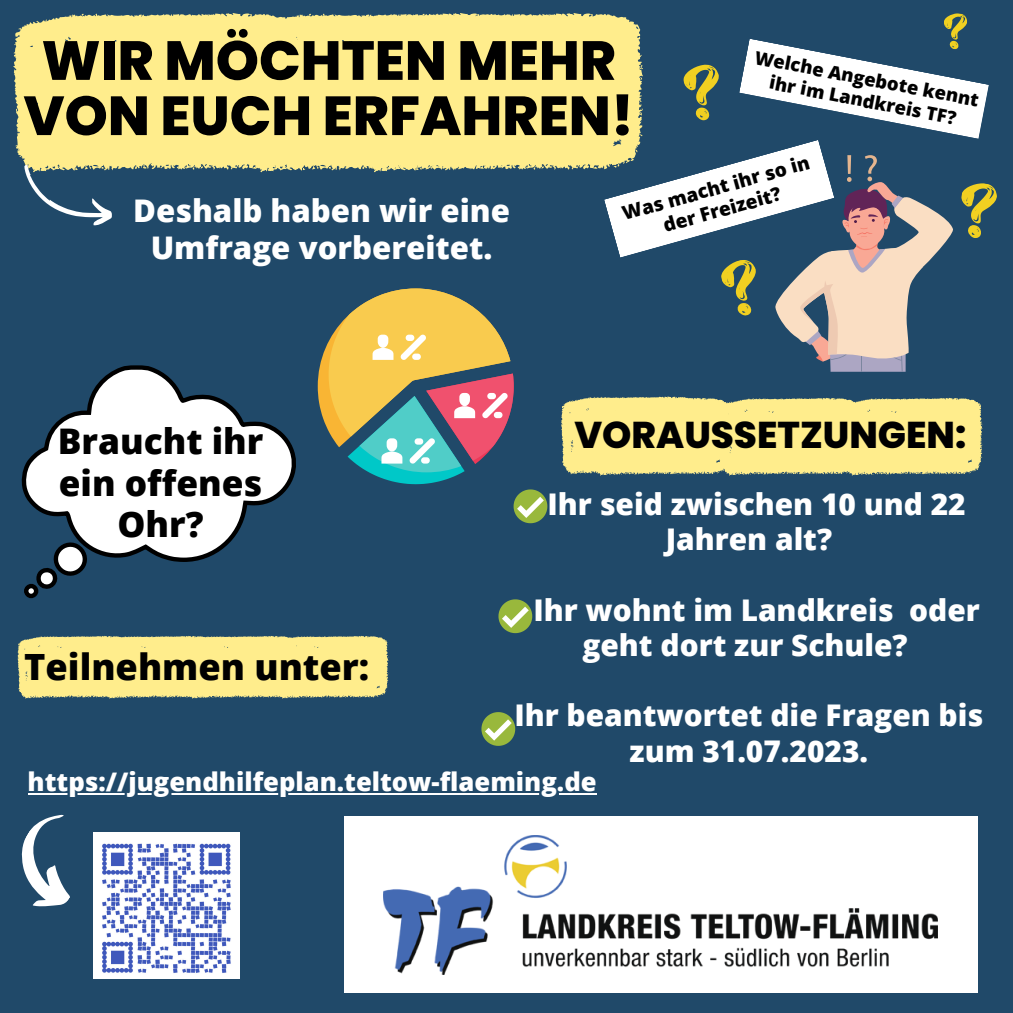
<style>
.page{position:relative;width:1013px;height:1013px;background:#fff}
.page>*{position:absolute;margin:0;border:0;box-sizing:border-box;transform-origin:0 0}
.t1{font:800 55px/55.1px "Poppins";color:#000;text-align:center}
.t2{font:800 37.25px "Poppins";color:#000}
.t3{font:800 36.12px "Open Sans";color:#000}
.t4{font:800 35.25px/41.4px "Open Sans";color:#000;text-align:center}
.t5{font:800 31.12px/36.9px "Open Sans";color:#fff;text-align:center}
.t6{font:800 29.88px/35.2px "Open Sans";color:#fff;text-align:center}
.t7{font:800 25.62px "Open Sans";color:#fff}
.t8{font:800 19.12px/22.5px "Open Sans";color:#000;text-align:center}
.t9{font:800 18.38px/21.8px "Open Sans";color:#000;text-align:center}
</style>
<div class="page">
<div style="left:0;top:0;width:1012px;height:1012px;background:#204969"></div>
<svg style="left:25px;top:172px;width:87px;height:54px"></svg>
<svg style="left:13px;top:13px;width:227px;height:159px;background:#f0e289"></svg>
<div style="left:240px;top:13px;width:114px;height:159px;background:#ffed8c"></div>
<div style="left:354px;top:13px;width:250px;height:159px;background:#ffed8c"></div>
<svg style="left:604px;top:13px;width:393px;height:359px"></svg>
<svg style="left:561px;top:396px;width:421px;height:79px;background:#efe189"></svg>
<svg style="left:498px;top:599px;width:34px;height:34px"></svg>
<svg style="left:481px;top:712px;width:34px;height:34px"></svg>
<div style="left:344px;top:847px;width:633px;height:145px;background:#fff"></div>
<div style="left:17px;top:636px;width:371px;height:62px;background:#ffed8c"></div>
<img style="left:93px;top:832px;width:147px;height:146px">
<svg style="left:318px;top:288px;width:229px;height:235px"></svg>
<svg style="left:21px;top:365px;width:275px;height:234px"></svg>
<div style="left:344px;top:816px;width:633px;height:145px;background:#fff"></div>
<img style="left:384px;top:836px;width:553px;height:138px">
<svg style="left:21px;top:814px;width:84px;height:106px"></svg>
<hr style="left:28px;top:793px;width:568px;height:2px;background:#fff">
<p class="t1" style="left:23px;top:33px;width:612px">WIR MÖCHTEN MEHR<br>VON EUCH ERFAHREN!</p>
<p class="t9" style="left:757px;top:46px;width:229px;rotate:11deg">Welche Angebote kennt ihr im Landkreis TF?</p>
<p class="t5" style="left:133px;top:192px;width:378px">Deshalb haben wir eine<br>Umfrage vorbereitet.</p>
<p class="t8" style="left:619px;top:203px;width:195px;rotate:-16deg">Was macht ihr so in der Freizeit?</p>
<p class="t4" style="left:58px;top:420px;width:207px">Braucht ihr ein offenes<br>Ohr?</p>
<p class="t2" style="left:574px;top:408px;width:393px">VORAUSSETZUNGEN:</p>
<p class="t6" style="left:547px;top:485px;width:419px">Ihr seid zwischen 10 und 22<br>Jahren alt?</p>
<p class="t3" style="left:24px;top:641px;width:347px">Teilnehmen unter:</p>
<p class="t6" style="left:582px;top:591px;width:399px;text-align:left;text-indent:-49px">Ihr wohnt im Landkreis oder geht dort zur Schule?</p>
<p class="t6" style="left:514px;top:697px;width:470px">Ihr beantwortet die Fragen bis zum 31.07.2023.</p>
<p class="t7" style="left:28px;top:763px;width:570px">https://jugendhilfeplan.teltow-flaeming.de</p>
</div>
